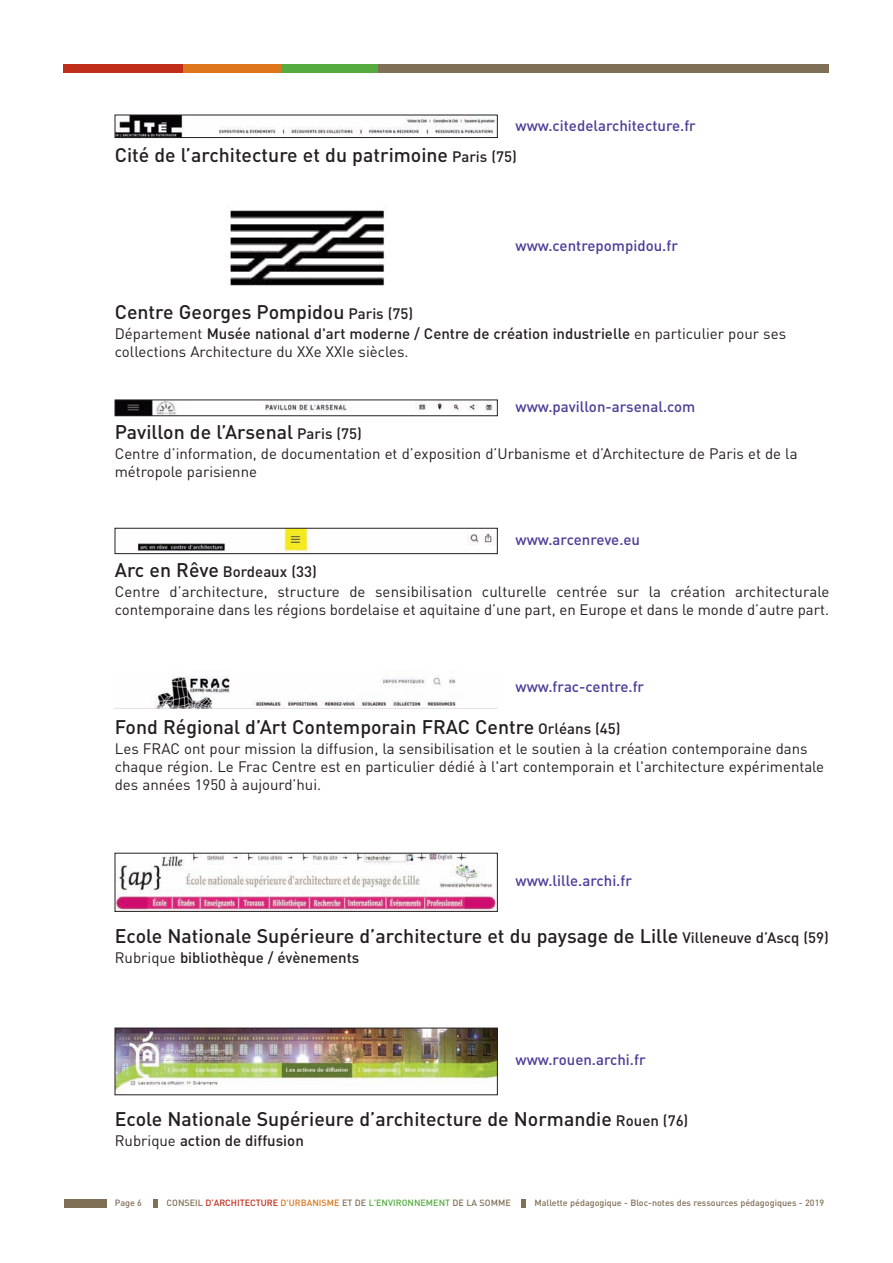
<style>
.page{position:relative;width:893px;height:1263px;background:#fff}
.page>*{position:absolute;margin:0;border:0;box-sizing:border-box;transform-origin:0 0}
.t1{font:500 19.5px "DIN";color:#231f20}
.t2{font:15px/18px "DIN";color:#231f20}
.t3{font:500 15px "DIN";color:#4d3c98}
.t4{font:500 15px "DIN";color:#231f20}
.t5{font:500 9px "DIN";color:#806f57}
.s1{font-size:15px}
.s2{font-weight:500}
.s3{font-weight:500;font-size:19.5px}
.s4{font-weight:400}
.s5{color:#c02d19}
.s6{color:#de761b}
.s7{color:#56ab40}
</style>
<div class="page">
<div style="left:64px;top:64px;width:119px;height:8px;background:#c02d19"></div>
<div style="left:183px;top:64px;width:98px;height:8px;background:#de761b"></div>
<div style="left:281px;top:64px;width:97px;height:8px;background:#56ab40"></div>
<div style="left:378px;top:64px;width:451px;height:8px;background:#806f57"></div>
<div style="left:64px;top:1199px;width:42px;height:9px;background:#806f57"></div>
<svg style="left:153px;top:1199px;width:4px;height:9px"></svg>
<div style="left:521px;top:1199px;width:5px;height:9px;background:#806f57"></div>
<img style="left:117px;top:117px;width:378px;height:19px">
<div style="left:115px;top:115px;width:382px;height:23px;border:1px solid #231f20"></div>
<img style="left:230px;top:210px;width:155px;height:76px">
<img style="left:155px;top:676px;width:301px;height:32px">
<img style="left:117px;top:402px;width:376px;height:12px">
<div style="left:115px;top:400px;width:382px;height:16px;border:1px solid #231f20"></div>
<img style="left:138px;top:530px;width:357px;height:22px">
<div style="left:115px;top:528px;width:382px;height:26px;border:1px solid #231f20"></div>
<img style="left:117px;top:855px;width:379px;height:54px">
<img style="left:117px;top:1030px;width:379px;height:63px">
<div style="left:115px;top:1028px;width:383px;height:67px;border:1px solid #231f20"></div>
<p class="t3" style="left:516px;top:117px;width:182px">www.citedelarchitecture.fr</p>
<h1 class="t1" style="left:115px;top:144px;width:403px">Cité de l’architecture et du patrimoine <span class="s1">Paris (75)</span></h1>
<p class="t3" style="left:516px;top:237px;width:164px">www.centrepompidou.fr</p>
<h1 class="t1" style="left:115px;top:301px;width:300px">Centre Georges Pompidou <span class="s1">Paris (75)</span></h1>
<p class="t2" style="left:115px;top:324px;width:673px">Département <span class="s2">Musée national d'art moderne / Centre de création industrielle</span> en particulier pour ses collections Architecture du XXe XXIe siècles.</p>
<p class="t3" style="left:516px;top:397px;width:181px">www.pavillon-arsenal.com</p>
<h1 class="t1" style="left:115px;top:420px;width:249px">Pavillon de l’Arsenal <span class="s1">Paris (75)</span></h1>
<p class="t2" style="left:115px;top:444px;width:684px">Centre d’information, de documentation et d’exposition d’Urbanisme et d’Architecture de Paris et de la métropole parisienne</p>
<p class="t3" style="left:516px;top:531px;width:126px">www.arcenreve.eu</p>
<p class="t2" style="left:115px;top:561px;width:716px;line-height:20px"><span class="s3">Arc en Rêve</span> <span class="s2">Bordeaux (33)<br></span>Centre d’architecture, structure de sensibilisation culturelle centrée sur la création architecturale</p>
<p class="t2" style="left:115px;top:600px;width:716px">contemporaine dans les régions bordelaise et aquitaine d’une part, en Europe et dans le monde d’autre part.</p>
<p class="t3" style="left:516px;top:678px;width:130px">www.frac-centre.fr</p>
<h1 class="t1" style="left:115px;top:715px;width:507px">Fond Régional d’Art Contemporain FRAC Centre <span class="s1">Orléans (45)</span></h1>
<p class="t2" style="left:115px;top:739px;width:711px">Les FRAC ont pour mission la diffusion, la sensibilisation et le soutien à la création contemporaine dans chaque région. Le Frac Centre est en particulier dédié à l'art contemporain et l'architecture expérimentale des années 1950 à aujourd’hui.</p>
<p class="t3" style="left:516px;top:871px;width:118px">www.lille.archi.fr</p>
<h1 class="t1" style="left:115px;top:925px;width:716px">Ecole Nationale Supérieure d’architecture et du paysage de Lille <span class="s1">Villeneuve d’Ascq (59)</span></h1>
<p class="t4" style="left:115px;top:949px;width:246px"><span class="s4">Rubrique</span> bibliothèque / évènements</p>
<p class="t3" style="left:516px;top:1050px;width:131px">www.rouen.archi.fr</p>
<h1 class="t1" style="left:115px;top:1107px;width:575px">Ecole Nationale Supérieure d’architecture de Normandie <span class="s1">Rouen (76)</span></h1>
<p class="t4" style="left:115px;top:1131px;width:191px"><span class="s4">Rubrique</span> action de diffusion</p>
<p class="t5" style="left:115px;top:1198px;width:29px">Page 6</p>
<p class="t5" style="left:167px;top:1198px;width:346px">CONSEIL <span class="s5">D'ARCHITECTURE</span> <span class="s6">D'URBANISME</span> ET DE <span class="s7">L'ENVIRONNEMENT</span> DE LA SOMME</p>
<p class="t5" style="left:534px;top:1198px;width:291px">Mallette pédagogique - Bloc-notes des ressources pédagogiques - 2019</p>
</div>
